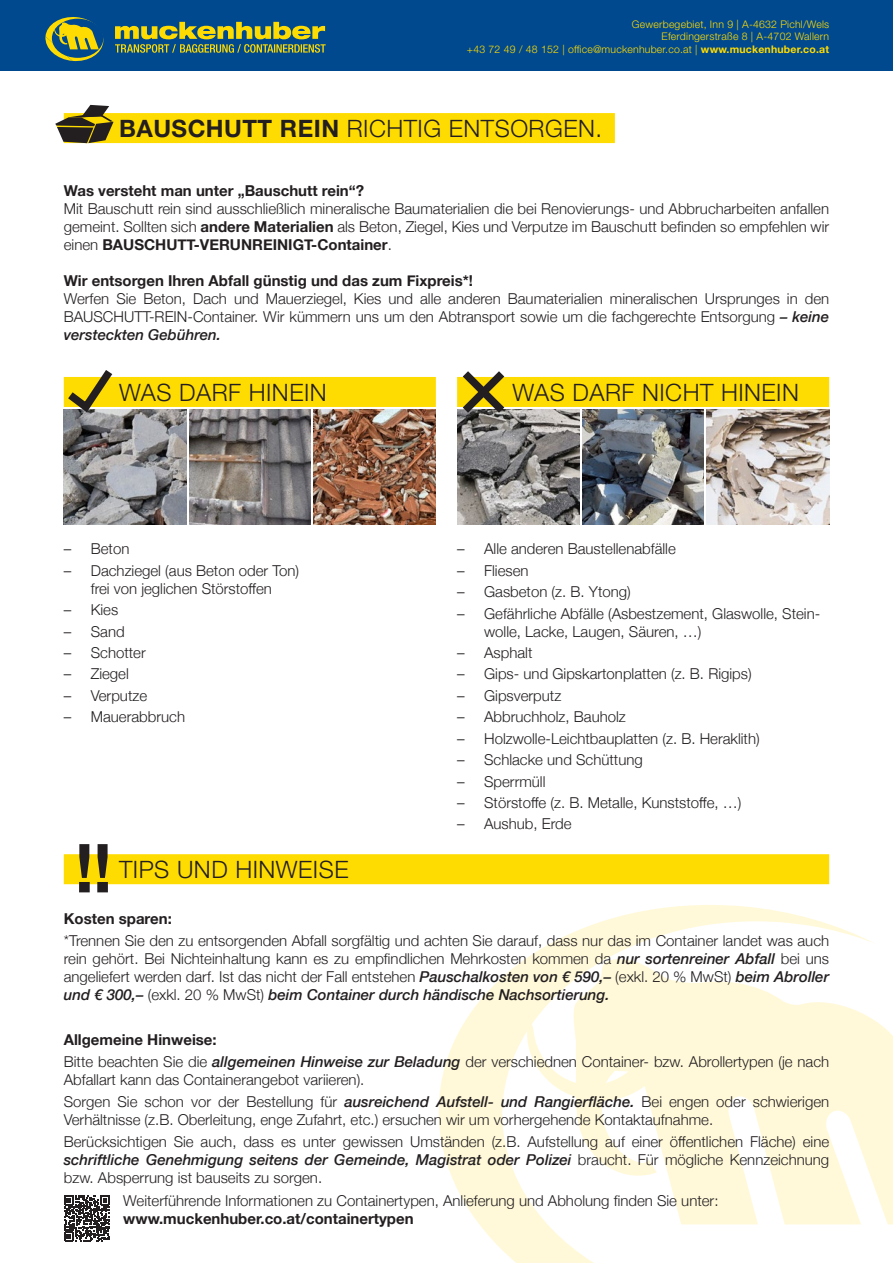
<style>
.page{position:relative;width:893px;height:1263px;background:#fff}
.page>*{position:absolute;margin:0;border:0;box-sizing:border-box;transform-origin:0 0}
.t1{font:300 24px "Helvetica Neue LT Pro";letter-spacing:.02em;color:#231f20}
.t2{font:300 15px/18px "Helvetica Neue";color:#231f20}
.t3{font:700 15px "Helvetica Neue";color:#231f20}
.t4{font:300 10.5px/12.8px "Helvetica Neue LT Pro";letter-spacing:.02em;color:#ffdc01;text-align:right}
.s1{font-weight:700}
.s2{font-weight:500;font-style:italic}
</style>
<div class="page">
<svg style="left:438px;top:905px;width:455px;height:358px"></svg>
<svg style="left:525px;top:958px;width:368px;height:266px;fill:#fff9d9"></svg>
<div style="left:0;top:0;width:893px;height:71px;background:#01498e"></div>
<svg style="left:115px;top:22px;width:211px;height:31px"></svg>
<svg style="left:45px;top:17px;width:59px;height:45px"></svg>
<img style="left:457px;top:409px;width:123px;height:115px">
<img style="left:582px;top:409px;width:122px;height:115px">
<img style="left:707px;top:409px;width:122px;height:115px">
<img style="left:64px;top:409px;width:122px;height:115px">
<img style="left:189px;top:409px;width:122px;height:115px">
<img style="left:313px;top:409px;width:123px;height:115px">
<div style="left:64px;top:377px;width:372px;height:30px;background:#ffdc01"></div>
<svg style="left:63px;top:370px;width:57px;height:48px"></svg>
<div style="left:457px;top:377px;width:372px;height:30px;background:#ffdc01"></div>
<svg style="left:457px;top:371px;width:55px;height:50px"></svg>
<div style="left:64px;top:113px;width:551px;height:30px;background:#ffdc01"></div>
<svg style="left:55px;top:105px;width:59px;height:38px"></svg>
<div style="left:64px;top:854px;width:765px;height:30px;background:#ffdc01"></div>
<svg style="left:97px;top:844px;width:11px;height:48px"></svg>
<svg style="left:79px;top:844px;width:11px;height:48px"></svg>
<svg style="left:64px;top:1195px;width:46px;height:46px"></svg>
<p class="t4" style="left:467px;top:17px;width:364px">Gewerbegebiet, Inn 9 | A-4632 Pichl/Wels<br>Eferdingerstraße 8 | A-4702 Wallern<br>+43 72 49 / 48 152 | office@muckenhuber.co.at | <span class="s1">www.muckenhuber.co.at</span></p>
<h1 class="t1" style="left:119px;top:113px;width:485px"><span class="s1">BAUSCHUTT REIN</span> RICHTIG ENTSORGEN.</h1>
<p class="t3" style="left:64px;top:179px;width:302px">Was versteht man unter „Bauschutt rein“?</p>
<p class="t2" style="left:64px;top:199px;width:767px;text-align:justify">Mit Bauschutt rein sind ausschließlich mineralische Baumaterialien die bei Renovierungs- und Abbrucharbeiten anfallen gemeint. Sollten sich <span class="s1">andere Materialien</span> als Beton, Ziegel, Kies und Verputze im Bauschutt befinden so empfehlen wir einen <span class="s1">BAUSCHUTT-VERUNREINIGT-Container</span>.</p>
<p class="t3" style="left:64px;top:269px;width:411px">Wir entsorgen Ihren Abfall günstig und das zum Fixpreis*!</p>
<p class="t2" style="left:64px;top:289px;width:767px;text-align:justify">Werfen Sie Beton, Dach und Mauerziegel, Kies und alle anderen Baumaterialien mineralischen Ursprunges in den BAUSCHUTT-REIN-Container. Wir kümmern uns um den Abtransport sowie um die fachgerechte Entsorgung <span class="s2">– keine versteckten Gebühren.</span></p>
<h1 class="t1" style="left:119px;top:377px;width:209px">WAS DARF HINEIN</h1>
<h1 class="t1" style="left:512px;top:377px;width:288px">WAS DARF NICHT HINEIN</h1>
<p class="t2" style="left:64px;top:539px;width:67px">– Beton</p>
<p class="t2" style="left:64px;top:560px;width:237px;text-align:center">– Dachziegel (aus Beton oder Ton) frei von jeglichen Störstoffen</p>
<p class="t2" style="left:64px;top:600px;width:56px">– Kies</p>
<p class="t2" style="left:64px;top:621px;width:62px">– Sand</p>
<p class="t2" style="left:64px;top:643px;width:84px">– Schotter</p>
<p class="t2" style="left:64px;top:664px;width:67px">– Ziegel</p>
<p class="t2" style="left:64px;top:685px;width:85px">– Verputze</p>
<p class="t2" style="left:64px;top:707px;width:123px">– Mauerabbruch</p>
<p class="t2" style="left:457px;top:539px;width:220px">– Alle anderen Baustellenabfälle</p>
<p class="t2" style="left:457px;top:560px;width:73px">– Fliesen</p>
<p class="t2" style="left:457px;top:582px;width:175px">– Gasbeton (z. B. Ytong)</p>
<p class="t2" style="left:484px;top:603px;width:338px;text-indent:-27px">– Gefährliche Abfälle (Asbestzement, Glaswolle, Stein&shy;wolle, Lacke, Laugen, Säuren, …)</p>
<p class="t2" style="left:457px;top:643px;width:77px">– Asphalt</p>
<p class="t2" style="left:457px;top:664px;width:296px">– Gips- und Gipskartonplatten (z. B. Rigips)</p>
<p class="t2" style="left:457px;top:685px;width:106px">– Gipsverputz</p>
<p class="t2" style="left:457px;top:707px;width:170px">– Abbruchholz, Bauholz</p>
<p class="t2" style="left:457px;top:728px;width:304px">– Holzwolle-Leichtbauplatten (z. B. Heraklith)</p>
<p class="t2" style="left:457px;top:750px;width:187px">– Schlacke und Schüttung</p>
<p class="t2" style="left:457px;top:771px;width:90px">– Sperrmüll</p>
<p class="t2" style="left:457px;top:792px;width:286px">– Störstoffe (z. B. Metalle, Kunststoffe, …)</p>
<p class="t2" style="left:457px;top:814px;width:116px">– Aushub, Erde</p>
<h1 class="t1" style="left:119px;top:855px;width:231px">TIPS UND HINWEISE</h1>
<p class="t3" style="left:64px;top:907px;width:110px">Kosten sparen:</p>
<p class="t2" style="left:64px;top:931px;width:767px;text-align:justify">*Trennen Sie den zu entsorgenden Abfall sorgfältig und achten Sie darauf, dass nur das im Container landet was auch rein gehört. Bei Nichteinhaltung kann es zu empfindlichen Mehrkosten kommen da <span class="s2">nur sortenreiner Abfall</span> bei uns angeliefert werden darf. Ist das nicht der Fall entstehen <span class="s2">Pauschalkosten von € 590,–</span> (exkl. 20 % MwSt) <span class="s2">beim Abroller und € 300,–</span> (exkl. 20 % MwSt) <span class="s2">beim Container durch händische Nachsortierung.</span></p>
<p class="t2" style="left:64px;top:1027px;width:767px;line-height:22.2px"><span class="s1">Allgemeine Hinweise:<br></span>Bitte beachten Sie die <span class="s2">allgemeinen Hinweise zur Beladung</span> der verschiednen Container- bzw. Abrollertypen (je nach</p>
<p class="t2" style="left:64px;top:1067px;width:767px;line-height:22.2px">Abfallart kann das Containerangebot variieren).<br>Sorgen Sie schon vor der Bestellung für <span class="s2">ausreichend Aufstell- und Rangierfläche.</span> Bei engen oder schwierigen</p>
<p class="t2" style="left:64px;top:1108px;width:767px;line-height:22.2px">Verhältnisse (z.B. Oberleitung, enge Zufahrt, etc.) ersuchen wir um vorhergehende Kontaktaufnahme.<br>Berücksichtigen Sie auch, dass es unter gewissen Umständen (z.B. Aufstellung auf einer öffentlichen Fläche) eine</p>
<p class="t2" style="left:64px;top:1150px;width:767px"><span class="s2">schriftliche Genehmigung seitens der Gemeinde, Magistrat oder Polizei</span> braucht. Für mögliche Kennzeichnung bzw. Absperrung ist bauseits zu sorgen.</p>
<p class="t2" style="left:123px;top:1190px;width:597px">Weiterführende Informationen zu Containertypen, Anlieferung und Abholung finden Sie unter:</p>
<p class="t3" style="left:123px;top:1206px;width:292px">www.muckenhuber.co.at/containertypen</p>
</div>
